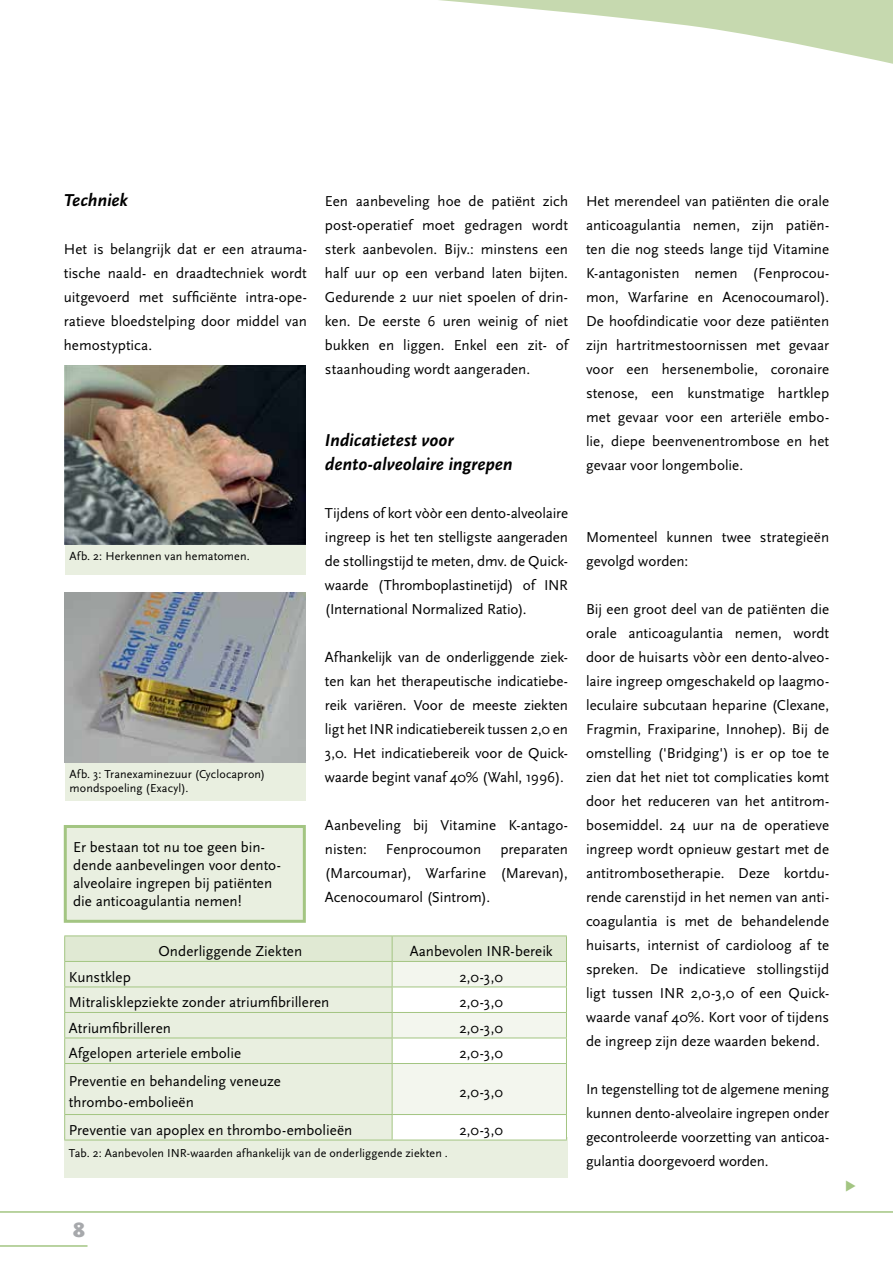
<style>
.page{position:relative;width:893px;height:1263px;background:#fff}
.page>*{position:absolute;margin:0;border:0;box-sizing:border-box;transform-origin:0 0}
.t1{font:900 21px "Scala Sans";color:#a7a9ac}
.t2{font:italic 700 18px/24px "Scala Sans";color:#000}
.t3{font:15px/24px "Scala Sans";color:#000;text-align:justify}
.t4{font:12px/14.4px "Scala Sans";letter-spacing:.01em;color:#000}
</style>
<div class="page">
<hr style="left:0;top:1245px;width:88px;height:2px;background:#a3c582">
<hr style="left:0;top:1211px;width:893px;height:2px;background:#a3c582">
<svg style="left:439px;top:0;width:454px;height:64px"></svg>
<div style="left:65px;top:540px;width:241px;height:34px;background:#e9efe0"></div>
<div style="left:65px;top:758px;width:241px;height:42px;background:#e9efe0"></div>
<div style="left:64px;top:1138px;width:503px;height:40px;background:#e9efe0"></div>
<hr style="left:64px;top:935px;width:328px;height:1px;background:#a3c582">
<hr style="left:392px;top:935px;width:175px;height:1px;background:#a3c582">
<svg style="left:64px;top:936px;width:503px;height:204px;background:#e9efe0"></svg>
<hr style="left:64px;top:1140px;width:328px;height:1px;background:#a3c582">
<hr style="left:392px;top:1140px;width:175px;height:1px;background:#a3c582">
<img style="left:65px;top:366px;width:241px;height:178px">
<img style="left:65px;top:592px;width:241px;height:170px">
<div style="left:65px;top:826px;width:239px;height:95px;background:#e9efe0"></div>
<div style="left:64px;top:825px;width:242px;height:98px;border:3px solid #a3c582"></div>
<p class="t2" style="left:64px;top:189px;width:66px">Techniek</p>
<p class="t3" style="left:64px;top:238px;width:245px">Het is belangrijk dat er een atrauma&shy;tische naald- en draadtechniek wordt uitgevoerd met sufficiënte intra-ope&shy;ratieve bloedstelping door middel van hemostyptica.</p>
<p class="t3" style="left:325px;top:190px;width:245px">Een aanbeveling hoe de patiënt zich post-operatief moet gedragen wordt sterk aanbevolen. Bijv.: minstens een half uur op een verband laten bijten.<br>Gedurende 2 uur niet spoelen of drin&shy;ken. De eerste 6 uren weinig of niet bukken en liggen. Enkel een zit- of staanhouding wordt aangeraden.</p>
<p class="t4" style="left:70px;top:549px;width:182px">Afb. 2: Herkennen van hematomen.</p>
<p class="t4" style="left:70px;top:767px;width:197px">Afb. 3: Tranexaminezuur (Cyclocapron) mondspoeling (Exacyl).</p>
<p class="t3" style="left:73px;top:839px;width:209px;line-height:18px;text-align:left">Er bestaan tot nu toe geen bin&shy;dende aanbevelingen voor dento&shy;alveolaire ingrepen bij patiënten die anticoagulantia nemen!</p>
<p class="t2" style="left:325px;top:429px;width:189px">Indicatietest voor dento-alveolaire ingrepen</p>
<p class="t3" style="left:325px;top:502px;width:245px">Tijdens of kort vòòr een dento-alveolaire ingreep is het ten stelligste aangeraden de stollingstijd te meten, dmv. de Quick&shy;waarde (Thromboplastinetijd) of INR (International Normalized Ratio).</p>
<p class="t3" style="left:325px;top:646px;width:245px">Afhankelijk van de onderliggende ziek&shy;ten kan het therapeutische indicatiebe&shy;reik variëren. Voor de meeste ziekten ligt het INR indicatiebereik tussen 2,0 en 3,0. Het indicatiebereik voor de Quick&shy;waarde begint vanaf 40% (Wahl, 1996).</p>
<p class="t3" style="left:325px;top:814px;width:245px">Aanbeveling bij Vitamine K-antago&shy;nisten:</p>
<p class="t3" style="left:386px;top:838px;width:97px">Fenprocoumon</p>
<p class="t3" style="left:325px;top:838px;width:245px;text-indent:175px">preparaten (Marcoumar), Warfarine (Marevan), Acenocoumarol (Sintrom).</p>
<p class="t3" style="left:158px;top:939px;width:145px">Onderliggende Ziekten</p>
<p class="t3" style="left:410px;top:939px;width:144px">Aanbevolen INR-bereik</p>
<p class="t3" style="left:69px;top:965px;width:63px">Kunstklep</p>
<p class="t3" style="left:459px;top:965px;width:45px">2,0-3,0</p>
<p class="t3" style="left:69px;top:991px;width:262px">Mitralisklepziekte zonder atriumfibrilleren</p>
<p class="t3" style="left:459px;top:991px;width:45px">2,0-3,0</p>
<p class="t3" style="left:69px;top:1016px;width:104px">Atriumfibrilleren</p>
<p class="t3" style="left:459px;top:1016px;width:45px">2,0-3,0</p>
<p class="t3" style="left:69px;top:1042px;width:174px">Afgelopen arteriele embolie</p>
<p class="t3" style="left:459px;top:1042px;width:45px">2,0-3,0</p>
<p class="t3" style="left:69px;top:1071px;width:213px;line-height:21px">Preventie en behandeling veneuze thrombo-embolieën</p>
<p class="t3" style="left:459px;top:1080px;width:45px">2,0-3,0</p>
<p class="t3" style="left:69px;top:1118px;width:285px">Preventie van apoplex en thrombo-embolieën</p>
<p class="t3" style="left:459px;top:1118px;width:45px">2,0-3,0</p>
<p class="t4" style="left:69px;top:1146px;width:380px">Tab. 2: Aanbevolen INR-waarden afhankelijk van de onderliggende ziekten .</p>
<p class="t3" style="left:586px;top:190px;width:245px">Het merendeel van patiënten die orale anticoagulantia nemen, zijn patiën&shy;ten die nog steeds lange tijd Vitamine K-antagonisten nemen (Fenprocou&shy;mon, Warfarine en Acenocoumarol).<br>De hoofdindicatie voor deze patiënten zijn hartritmestoornissen met gevaar voor een hersenembolie, coronaire stenose, een kunstmatige hartklep met gevaar voor een arteriële embo&shy;lie, diepe beenvenentrombose en het gevaar voor longembolie.</p>
<p class="t3" style="left:586px;top:526px;width:245px">Momenteel kunnen twee strategieën gevolgd worden:</p>
<p class="t3" style="left:586px;top:598px;width:245px">Bij een groot deel van de patiënten die orale anticoagulantia nemen, wordt door de huisarts vòòr een dento-alveo&shy;laire ingreep omgeschakeld op laagmo&shy;leculaire subcutaan heparine (Clexane, Fragmin, Fraxiparine, Innohep). Bij de omstelling ('Bridging') is er op toe te zien dat het niet tot complicaties komt door het reduceren van het antitrom&shy;bosemiddel. 24 uur na de operatieve ingreep wordt opnieuw gestart met de antitrombosetherapie. Deze kortdu&shy;rende carenstijd in het nemen van anti&shy;coagulantia is met de behandelende huisarts, internist of cardioloog af te spreken. De indicatieve stollingstijd ligt tussen INR 2,0-3,0 of een Quick&shy;waarde vanaf 40%. Kort voor of tijdens de ingreep zijn deze waarden bekend.</p>
<p class="t3" style="left:586px;top:1078px;width:245px">In tegenstelling tot de algemene mening kunnen dento-alveolaire ingrepen onder gecontroleerde voorzetting van anticoa&shy;gulantia doorgevoerd worden.</p>
<h1 class="t1" style="left:73px;top:1219px;width:13px">8</h1>
</div>
